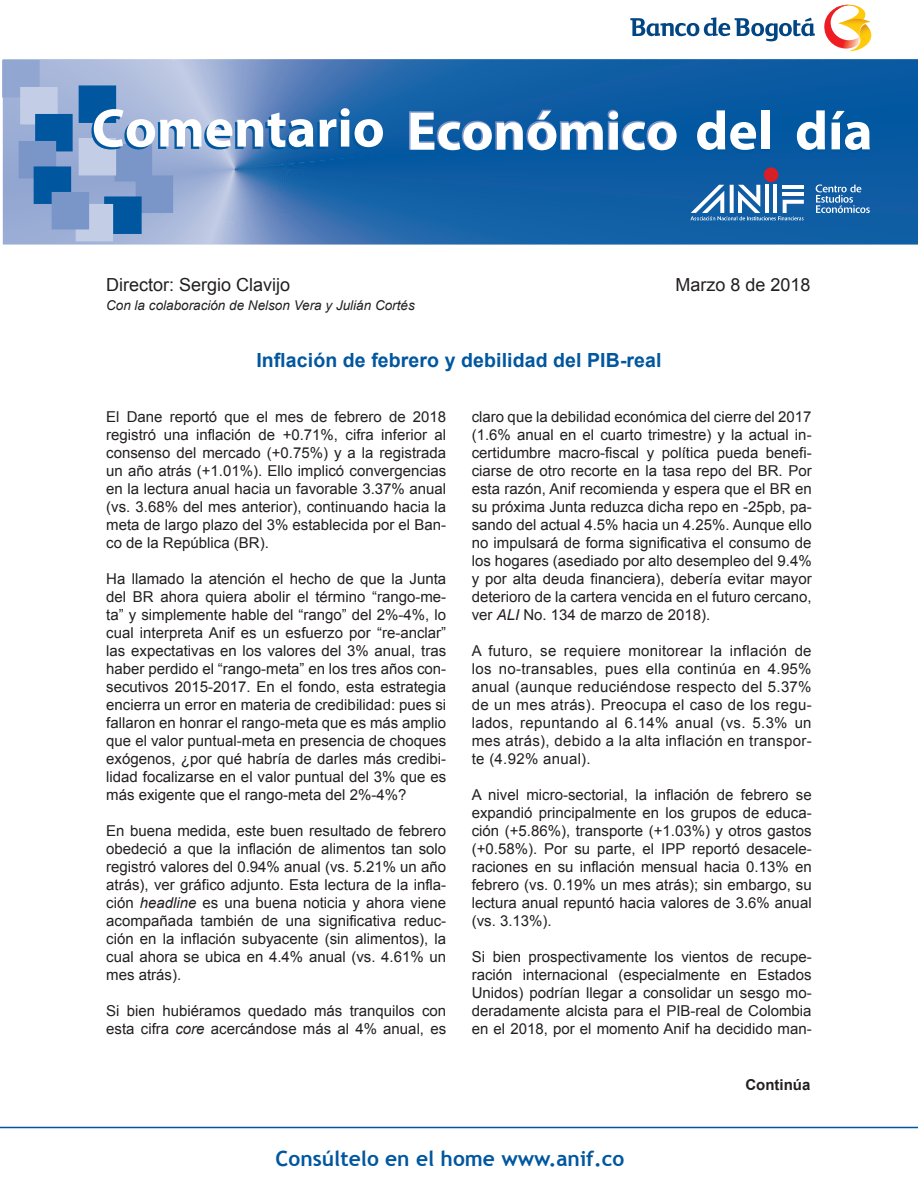
<style>
.page{position:relative;width:918px;height:1188px;background:#fff}
.page>*{position:absolute;margin:0;border:0;box-sizing:border-box;transform-origin:0 0}
.t1{font:700 21px "Trebuchet MS";color:#01579f}
.TITULO{font:700 19.5px "Arial";letter-spacing:.005em;color:#01579f}
.t2{font:18px "Arial";color:#231f20}
.TEXTO{font:15px/18px "Arial";color:#231f20;text-align:justify}
.t3{font:700 15px "Arial";color:#231f20}
.t4{font:italic 13.5px "Arial";color:#231f20}
.s1{font-style:italic}
</style>
<div class="page">
<div style="left:2px;top:60px;width:38px;height:37px;border:2px solid #91a6d1"></div>
<svg style="left:3px;top:59px;width:915px;height:185px;background:#477fb8"></svg>
<hr style="left:765px;top:185px;width:4px;height:28px;background:#fff">
<hr style="left:773px;top:185px;width:4px;height:28px;background:#fff">
<svg style="left:630px;top:17px;width:185px;height:24px"></svg>
<svg style="left:824px;top:5px;width:48px;height:47px"></svg>
<hr style="left:0;top:1127px;width:918px;height:1px;background:#01579f">
<p class="t2" style="left:106px;top:273px;width:186px">Director: Sergio Clavijo</p>
<p class="t4" style="left:106px;top:297px;width:310px">Con la colaboración de Nelson Vera y Julián Cortés</p>
<p class="TITULO" style="left:256px;top:347px;width:407px">Inflación de febrero y debilidad del PIB-real</p>
<p class="t2" style="left:675px;top:273px;width:137px">Marzo 8 de 2018</p>
<p class="TEXTO" style="left:106px;top:408px;width:341px">El Dane reportó que el mes de febrero de 2018 registró una inflación de +0.71%, cifra inferior al consenso del mercado (+0.75%) y a la registrada un año atrás (+1.01%). Ello implicó convergencias en la lectura anual hacia un favorable 3.37% anual (vs. 3.68% del mes anterior), continuando hacia la meta de largo plazo del 3% establecida por el Ban&shy;co de la República (BR).</p>
<p class="TEXTO" style="left:106px;top:570px;width:341px">Ha llamado la atención el hecho de que la Junta del BR ahora quiera abolir el término “rango-me&shy;ta” y simplemente hable del “rango” del 2%-4%, lo cual interpreta Anif es un esfuerzo por “re-anclar” las expectativas en los valores del 3% anual, tras haber perdido el “rango-meta” en los tres años con&shy;secutivos 2015-2017. En el fondo, esta estrategia encierra un error en materia de credibilidad: pues si fallaron en honrar el rango-meta que es más amplio que el valor puntual-meta en presencia de choques exógenos, ¿por qué habría de darles más credibi&shy;lidad focalizarse en el valor puntual del 3% que es más exigente que el rango-meta del 2%-4%?</p>
<p class="TEXTO" style="left:106px;top:822px;width:341px">En buena medida, este buen resultado de febrero obedeció a que la inflación de alimentos tan solo registró valores del 0.94% anual (vs. 5.21% un año atrás), ver gráfico adjunto. Esta lectura de la infla&shy;ción <span class="s1">headline</span> es una buena noticia y ahora viene acompañada también de una significativa reduc&shy;ción en la inflación subyacente (sin alimentos), la cual ahora se ubica en 4.4% anual (vs. 4.61% un mes atrás).</p>
<p class="TEXTO" style="left:106px;top:1002px;width:341px">Si bien hubiéramos quedado más tranquilos con esta cifra <span class="s1">core</span> acercándose más al 4% anual, es</p>
<p class="TEXTO" style="left:472px;top:408px;width:341px">claro que la debilidad económica del cierre del 2017 (1.6% anual en el cuarto trimestre) y la actual in&shy;certidumbre macro-fiscal y política pueda benefi&shy;ciarse de otro recorte en la tasa repo del BR. Por esta razón, Anif recomienda y espera que el BR en su próxima Junta reduzca dicha repo en -25pb, pa&shy;sando del actual 4.5% hacia un 4.25%. Aunque ello no impulsará de forma significativa el consumo de los hogares (asediado por alto desempleo del 9.4% y por alta deuda financiera), debería evitar mayor deterioro de la cartera vencida en el futuro cercano, ver <span class="s1">ALI</span> No. 134 de marzo de 2018).</p>
<p class="TEXTO" style="left:472px;top:642px;width:341px">A futuro, se requiere monitorear la inflación de los no-transables, pues ella continúa en 4.95% anual (aunque reduciéndose respecto del 5.37% de un mes atrás). Preocupa el caso de los regu&shy;lados, repuntando al 6.14% anual (vs. 5.3% un mes atrás), debido a la alta inflación en transpor&shy;te (4.92% anual).</p>
<p class="TEXTO" style="left:472px;top:786px;width:341px">A nivel micro-sectorial, la inflación de febrero se expandió principalmente en los grupos de educa&shy;ción (+5.86%), transporte (+1.03%) y otros gastos (+0.58%). Por su parte, el IPP reportó desacele&shy;raciones en su inflación mensual hacia 0.13% en febrero (vs. 0.19% un mes atrás); sin embargo, su lectura anual repuntó hacia valores de 3.6% anual (vs. 3.13%).</p>
<p class="TEXTO" style="left:472px;top:948px;width:341px">Si bien prospectivamente los vientos de recupe&shy;ración internacional (especialmente en Estados Unidos) podrían llegar a consolidar un sesgo mo&shy;deradamente alcista para el PIB-real de Colombia en el 2018, por el momento Anif ha decidido man-</p>
<p class="t3" style="left:745px;top:1075px;width:66px">Continúa</p>
<h1 class="t1" style="left:276px;top:1145px;width:350px">Consúltelo en el home www.anif.co</h1>
</div>
